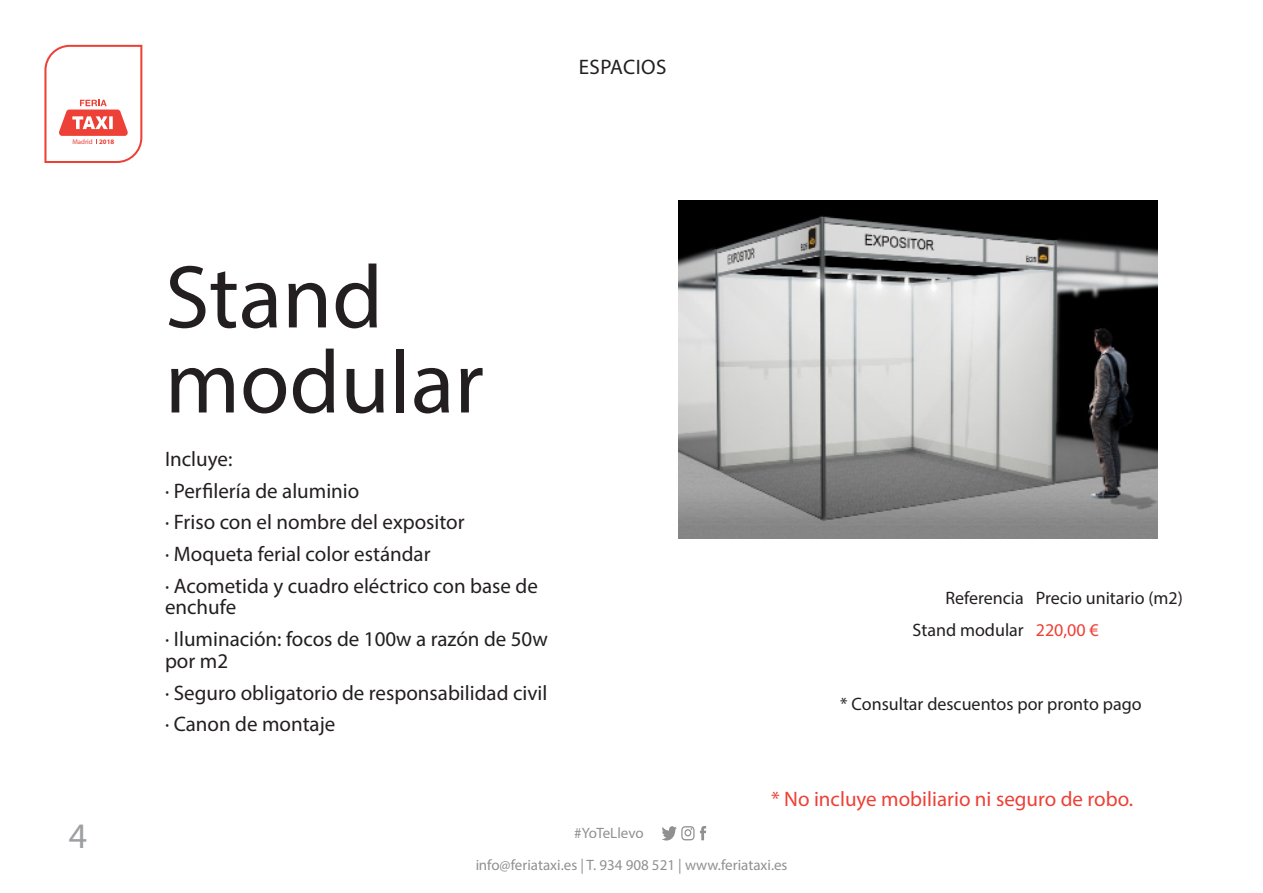
<style>
.page{position:relative;width:1263px;height:893px;background:#fff}
.page>*{position:absolute;margin:0;border:0;box-sizing:border-box;transform-origin:0 0}
.Section_Title{font:90px "Myriad Pro";color:#231f20}
.t1{font:36px "Myriad Pro";color:#9d9fa2}
.Body_Text_-_Left{font:21px/21.3px "Myriad Pro";color:#231f20}
.Body_Text_-_Left-2{font:21px "Myriad Pro";color:#ed4036}
.Body_Text_Defaults{font:21px "Myriad Pro";letter-spacing:.02em;color:#231f20}
.Body_Text_Defaults-2{font:18px "Myriad Pro";color:#231f20}
.Table_Section_Subhea{font:18px "Myriad Pro";color:#231f20}
.Table_Body_Text{font:18px "Myriad Pro";color:#231f20}
.Table_Body_Text-2{font:18px "Myriad Pro";color:#ed4036}
.t2{font:15px "Myriad Pro";color:#231f20}
.t3{font:6.9px "Myriad Pro";color:#ed4036}
.s1{font-weight:700}
</style>
<div class="page">
<svg style="left:44px;top:45px;width:98px;height:118px"></svg>
<svg style="left:700px;top:826px;width:6px;height:14px"></svg>
<svg style="left:662px;top:826px;width:32px;height:14px"></svg>
<img style="left:678px;top:200px;width:480px;height:339px">
<p class="t3" style="left:72px;top:138px;width:43px">Madrid <span class="s1">2018</span></p>
<p class="t1" style="left:69px;top:814px;width:20px">4</p>
<p class="Body_Text_Defaults" style="left:579px;top:54px;width:89px">ESPACIOS</p>
<p class="Section_Title" style="left:165px;top:242px;width:219px">Stand</p>
<p class="Section_Title" style="left:165px;top:327px;width:320px">modular</p>
<p class="Body_Text_-_Left" style="left:165px;top:448px;width:69px">Incluye:</p>
<p class="Body_Text_-_Left" style="left:165px;top:479px;width:196px">· Perfilería de aluminio</p>
<p class="Body_Text_-_Left" style="left:165px;top:511px;width:301px">· Friso con el nombre del expositor</p>
<p class="Body_Text_-_Left" style="left:165px;top:543px;width:267px">· Moqueta ferial color estándar</p>
<p class="Body_Text_-_Left" style="left:165px;top:575px;width:374px">· Acometida y cuadro eléctrico con base de enchufe</p>
<p class="Body_Text_-_Left" style="left:165px;top:628px;width:384px">· Iluminación: focos de 100w a razón de 50w por m2</p>
<p class="Body_Text_-_Left" style="left:165px;top:681px;width:384px">· Seguro obligatorio de responsabilidad civil</p>
<p class="Body_Text_-_Left" style="left:165px;top:713px;width:172px">· Canon de montaje</p>
<p class="t2" style="left:574px;top:823px;width:71px">#YoTeLlevo</p>
<p class="Table_Section_Subhea" style="left:945px;top:587px;width:80px">Referencia</p>
<p class="Table_Body_Text" style="left:1036px;top:587px;width:149px">Precio unitario (m2)</p>
<p class="Table_Section_Subhea" style="left:913px;top:619px;width:113px">Stand modular</p>
<p class="Table_Body_Text-2" style="left:1036px;top:619px;width:64px">220,00 €</p>
<p class="Body_Text_Defaults-2" style="left:840px;top:693px;width:303px">* Consultar descuentos por pronto pago</p>
<p class="Body_Text_-_Left-2" style="left:771px;top:786px;width:363px">* No incluye mobiliario ni seguro de robo.</p>
<p class="t2" style="left:475px;top:855px;width:314px">info@feriataxi.es | T. 934 908 521 | www.feriataxi.es</p>
</div>
